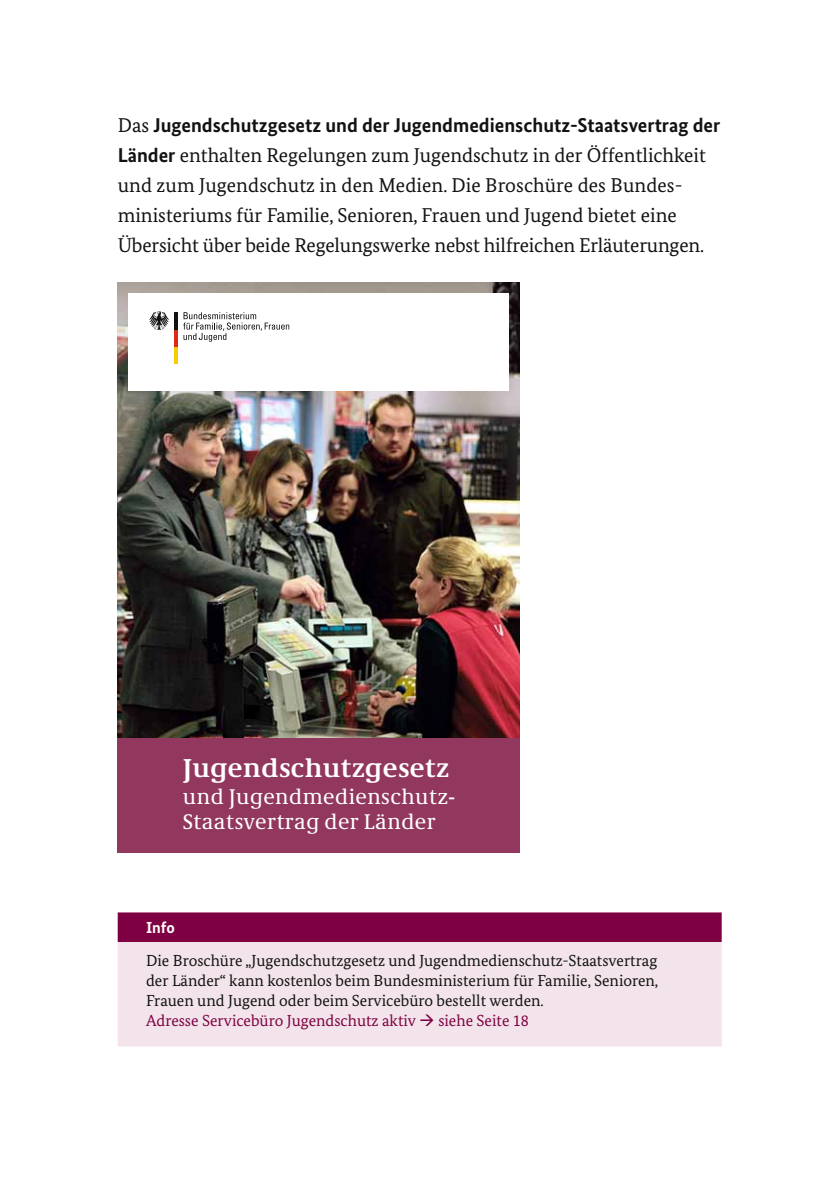
<style>
.page{position:relative;width:840px;height:1191px;background:#fff}
.page>*{position:absolute;margin:0;border:0;box-sizing:border-box;transform-origin:0 0}
.t1{font:700 26.8px "Neue Demos";letter-spacing:.02em;color:#fff}
.t2{font:22px/24.8px "Neue Demos";letter-spacing:.02em;color:#fff}
.t3{font:20px/30px "Bundes Serif";color:#111212}
.t4{font:16px/20px "Bundes Serif";color:#111212}
.s1{font-family:"Bundes Sans";font-weight:700}
.s2{font-family:"Bundes Sans";font-weight:700;color:#fff}
.s3{color:#7f0042}
</style>
<div class="page">
<img style="left:118px;top:282px;width:401px;height:456px">
<div style="left:128px;top:293px;width:380px;height:98px;background:#fff"></div>
<svg style="left:183px;top:312px;width:106px;height:30px"></svg>
<hr style="left:174px;top:347px;width:3px;height:17px;background:#f3cd00">
<hr style="left:174px;top:329px;width:3px;height:18px;background:#dc291a">
<hr style="left:174px;top:312px;width:3px;height:17px;background:#111212">
<svg style="left:149px;top:311px;width:20px;height:19px"></svg>
<div style="left:118px;top:738px;width:401px;height:114px;background:#92375d"></div>
<div style="left:118px;top:912px;width:603px;height:30px;background:#7f0042"></div>
<div style="left:118px;top:942px;width:603px;height:104px;background:#f2e4ea"></div>
<p class="t3" style="left:118px;top:110px;width:603px">Das <span class="s1">Jugendschutzgesetz und der Jugendmedienschutz-Staatsvertrag der Länder</span> enthalten Regelungen zum Jugendschutz in der Öffentlichkeit und zum Jugendschutz in den Medien. Die Broschüre des Bundes&shy;ministeriums für Familie, Senioren, Frauen und Jugend bietet eine Übersicht über beide Regelungswerke nebst hilfreichen Erläuterungen.</p>
<h1 class="t1" style="left:183px;top:752px;width:267px">Jugendschutzgesetz</h1>
<p class="t2" style="left:183px;top:784px;width:273px">und Jugendmedienschutz-<br>Staatsvertrag der Länder</p>
<p class="t4" style="left:146px;top:910px;width:512px;line-height:33.2px"><span class="s2">Info<br></span>Die Broschüre „Jugendschutzgesetz und Jugendmedienschutz-Staatsvertrag</p>
<p class="t4" style="left:146px;top:970px;width:513px">der Länder“ kann kostenlos beim Bundesministerium für Familie, Senioren,<br>Frauen und Jugend oder beim Servicebüro bestellt werden.<br><span class="s3">Adresse Servicebüro Jugendschutz aktiv</span> <span class="s3">→ siehe Seite 18</span></p>
</div>
